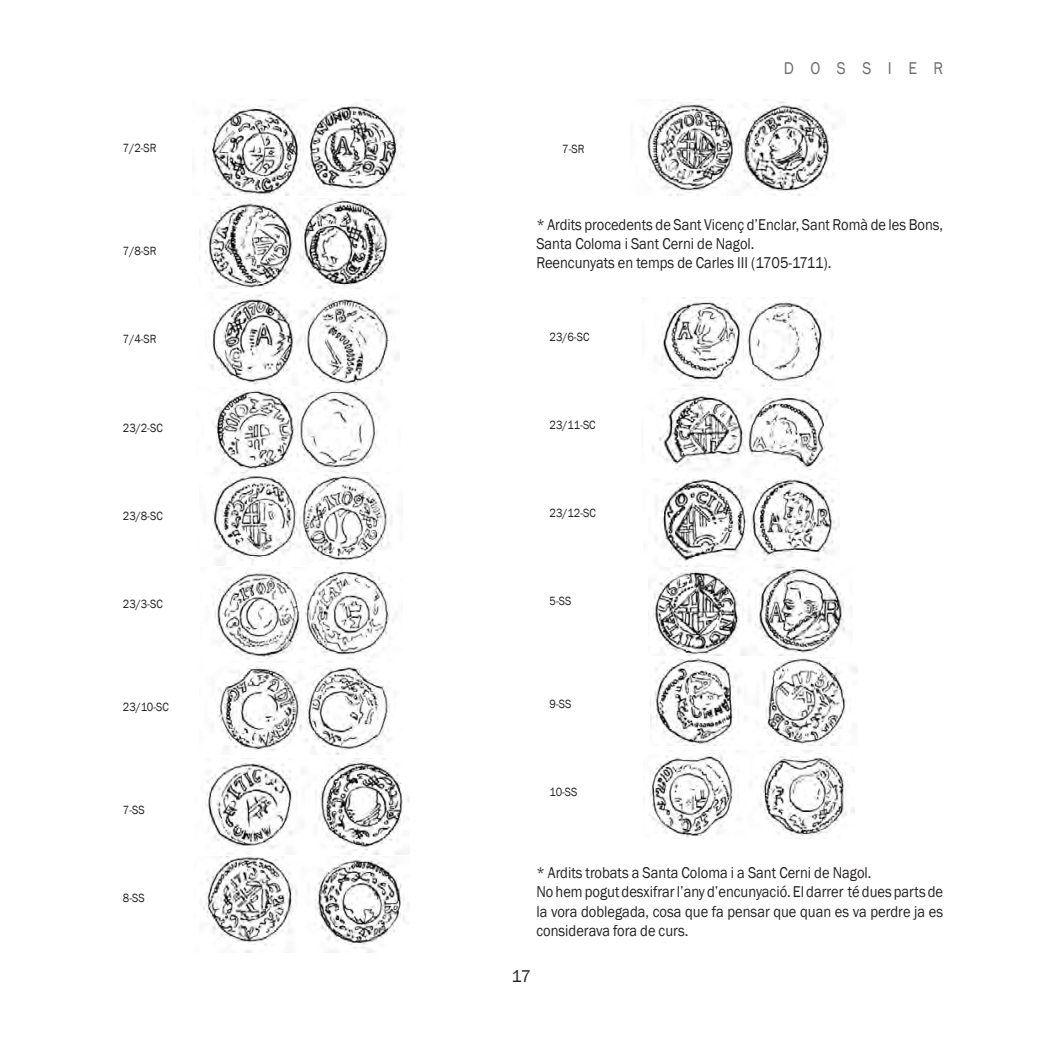
<style>
.page{position:relative;width:1043px;height:1043px;background:#fff}
.page>*{position:absolute;margin:0;border:0;box-sizing:border-box;transform-origin:0 0}
.t1{font:17.5px "Franklin Gothic";letter-spacing:1.05em;color:#6c6d70;scale:.9 1}
.t2{font:17.5px "Franklin Gothic";color:#231f20}
.t3{font:16.1px/19.2px "Franklin Gothic";color:#231f20;scale:.9 1}
.t4{font:12.25px "Franklin Gothic";color:#231f20;scale:.9 1}
</style>
<div class="page">
<img style="left:205px;top:100px;width:200px;height:95px">
<img style="left:199px;top:198px;width:191px;height:91px">
<img style="left:210px;top:292px;width:182px;height:94px">
<img style="left:212px;top:389px;width:168px;height:83px">
<img style="left:211px;top:472px;width:186px;height:191px">
<img style="left:217px;top:666px;width:173px;height:88px">
<img style="left:205px;top:758px;width:205px;height:96px">
<img style="left:203px;top:856px;width:206px;height:96px">
<img style="left:643px;top:102px;width:192px;height:93px">
<img style="left:655px;top:297px;width:178px;height:89px">
<img style="left:652px;top:394px;width:176px;height:76px">
<img style="left:655px;top:478px;width:184px;height:89px">
<img style="left:653px;top:567px;width:192px;height:89px">
<img style="left:651px;top:658px;width:207px;height:88px">
<img style="left:649px;top:750px;width:205px;height:89px">
<p class="t4" style="left:123px;top:141px;width:39px">7/2-SR</p>
<p class="t4" style="left:123px;top:244px;width:39px">7/8-SR</p>
<p class="t4" style="left:123px;top:332px;width:39px">7/4-SR</p>
<p class="t4" style="left:123px;top:420px;width:46px">23/2-SC</p>
<p class="t4" style="left:123px;top:509px;width:46px">23/8-SC</p>
<p class="t4" style="left:123px;top:597px;width:46px">23/3-SC</p>
<p class="t4" style="left:123px;top:700px;width:53px">23/10-SC</p>
<p class="t4" style="left:123px;top:803px;width:26px">7-SS</p>
<p class="t4" style="left:123px;top:891px;width:26px">8-SS</p>
<p class="t4" style="left:562px;top:142px;width:26px">7-SR</p>
<p class="t1" style="left:784px;top:58px;width:179px">DOSSiER</p>
<p class="t3" style="left:536px;top:214px;width:453px">* Ardits procedents de Sant Vicenç d’Enclar, Sant Romà de les Bons,<br>Santa Coloma i Sant Cerni de Nagol.<br>Reencunyats en temps de Carles iii (1705-1711).</p>
<p class="t4" style="left:550px;top:329px;width:46px">23/6-SC</p>
<p class="t4" style="left:550px;top:418px;width:53px">23/11-SC</p>
<p class="t4" style="left:550px;top:506px;width:53px">23/12-SC</p>
<p class="t4" style="left:550px;top:594px;width:26px">5-SS</p>
<p class="t4" style="left:550px;top:697px;width:26px">9-SS</p>
<p class="t4" style="left:550px;top:785px;width:32px">10-SS</p>
<p class="t3" style="left:536px;top:863px;width:453px">* Ardits trobats a Santa Coloma i a Sant Cerni de Nagol.<br>No hem pogut desxifrar l’any d’encunyació. El darrer té dues parts de la vora doblegada, cosa que fa pensar que quan es va perdre ja es considerava fora de curs.</p>
<p class="t2" style="left:512px;top:966px;width:21px">17</p>
</div>
